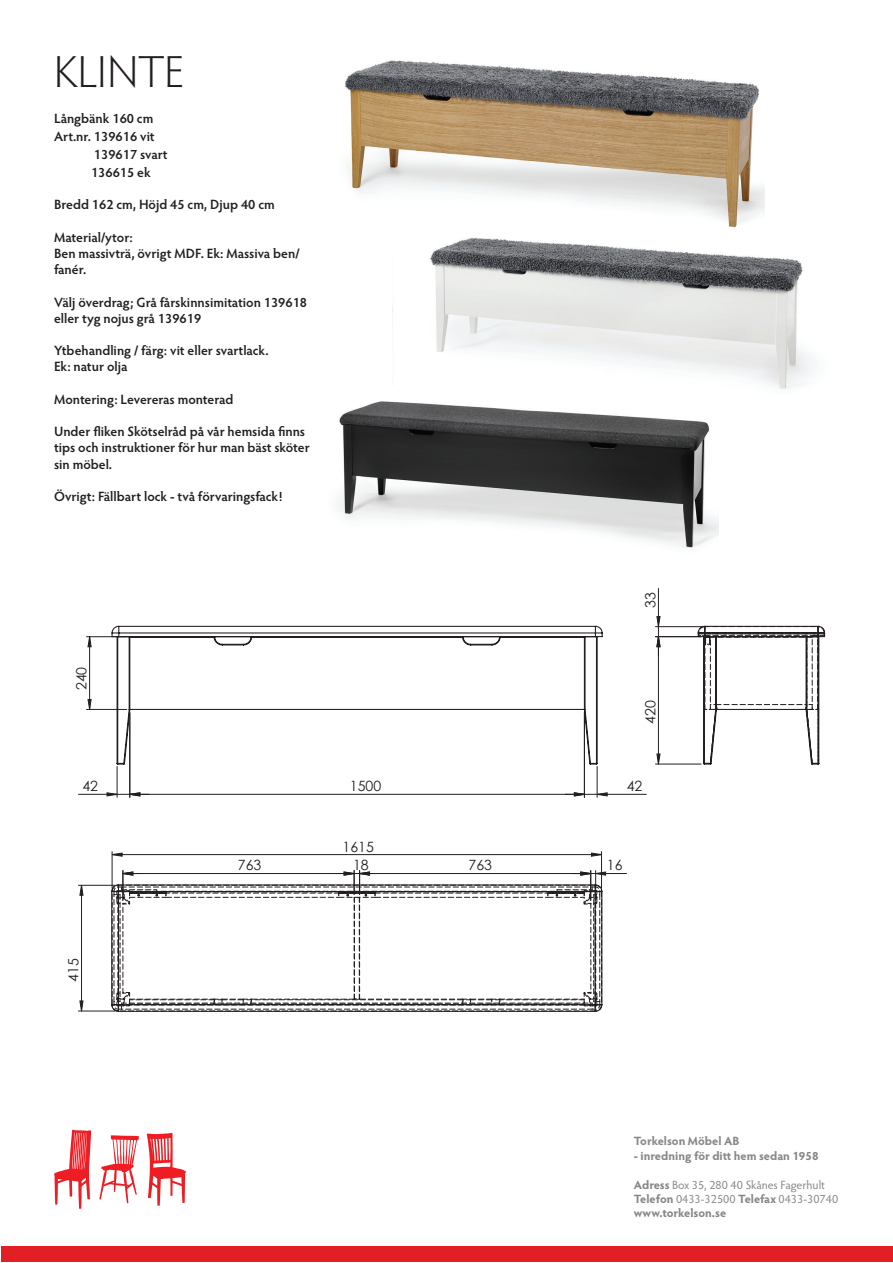
<style>
.page{position:relative;width:893px;height:1263px;background:#fff}
.page>*{position:absolute;margin:0;border:0;box-sizing:border-box;transform-origin:0 0}
.t1{font:300 45px "Hypatia Sans Pro";letter-spacing:-.01em;color:#231f20}
.t2{font:14.1px "Century Gothic";color:#231f20}
.t3{font:600 13.5px/16.2px "Hypatia Sans Pro";color:#231f20}
.t4{font:12px/14.4px "Hypatia Sans Pro";color:#868789}
.t5{font:700 12px "Hypatia Sans Pro";color:#868789}
.s1{font-weight:700}
</style>
<div class="page">
<div style="left:2px;top:1246px;width:891px;height:16px;background:#e11f25"></div>
<svg style="left:99px;top:1135px;width:40px;height:68px"></svg>
<svg style="left:54px;top:1130px;width:37px;height:79px"></svg>
<svg style="left:147px;top:1133px;width:39px;height:73px"></svg>
<img style="left:344px;top:60px;width:421px;height:168px">
<img style="left:430px;top:237px;width:384px;height:152px">
<img style="left:336px;top:387px;width:383px;height:161px">
<hr style="left:596px;top:873px;width:31px;height:1px;background:#231f20">
<hr style="left:112px;top:854px;width:489px;height:1px;background:#231f20">
<hr style="left:601px;top:852px;width:1px;height:36px;background:#231f20">
<hr style="left:112px;top:852px;width:1px;height:36px;background:#231f20">
<hr style="left:597px;top:794px;width:49px;height:1px;background:#231f20">
<hr style="left:597px;top:766px;width:1px;height:31px;background:#231f20">
<hr style="left:130px;top:794px;width:454px;height:1px;background:#231f20">
<hr style="left:584px;top:712px;width:1px;height:85px;background:#231f20">
<hr style="left:78px;top:794px;width:39px;height:1px;background:#231f20">
<hr style="left:129px;top:712px;width:1px;height:85px;background:#231f20">
<hr style="left:117px;top:766px;width:1px;height:31px;background:#231f20">
<hr style="left:87px;top:709px;width:40px;height:1px;background:#231f20">
<hr style="left:87px;top:636px;width:40px;height:1px;background:#231f20">
<hr style="left:658px;top:637px;width:1px;height:127px;background:#231f20">
<hr style="left:655px;top:764px;width:46px;height:1px;background:#231f20">
<hr style="left:658px;top:588px;width:1px;height:39px;background:#231f20">
<hr style="left:655px;top:636px;width:47px;height:1px;background:#231f20">
<hr style="left:655px;top:626px;width:46px;height:1px;background:#231f20">
<hr style="left:81px;top:885px;width:1px;height:126px;background:#231f20">
<hr style="left:78px;top:1011px;width:37px;height:1px;background:#231f20">
<hr style="left:78px;top:885px;width:37px;height:1px;background:#231f20">
<svg style="left:591px;top:852px;width:10px;height:5px"></svg>
<svg style="left:111px;top:852px;width:12px;height:5px"></svg>
<svg style="left:565px;top:792px;width:43px;height:5px"></svg>
<svg style="left:106px;top:792px;width:43px;height:5px"></svg>
<svg style="left:87px;top:636px;width:5px;height:74px"></svg>
<svg style="left:656px;top:753px;width:5px;height:12px"></svg>
<svg style="left:656px;top:616px;width:5px;height:40px"></svg>
<svg style="left:79px;top:1000px;width:5px;height:12px"></svg>
<svg style="left:79px;top:884px;width:5px;height:12px"></svg>
<svg style="left:111px;top:625px;width:492px;height:140px"></svg>
<svg style="left:111px;top:870px;width:495px;height:142px"></svg>
<svg style="left:697px;top:625px;width:129px;height:140px"></svg>
<h1 class="t1" style="left:54px;top:42px;width:132px">KLINTE</h1>
<p class="t3" style="left:54px;top:110px;width:101px">Långbänk 160 cm</p>
<p class="t3" style="left:54px;top:128px;width:102px">Art.nr. 139616 vit</p>
<p class="t3" style="left:94px;top:146px;width:75px">139617 svart</p>
<p class="t3" style="left:91px;top:164px;width:61px">136615 ek</p>
<p class="t3" style="left:54px;top:196px;width:222px">Bredd 162 cm, Höjd 45 cm, Djup 40 cm</p>
<p class="t3" style="left:54px;top:229px;width:247px">Material/ytor:<br>Ben massivträ, övrigt MDF. Ek: Massiva ben/ fanér.</p>
<p class="t3" style="left:54px;top:293px;width:255px">Välj överdrag; Grå fårskinnsimitation 139618 eller tyg nojus grå 139619</p>
<p class="t3" style="left:54px;top:342px;width:216px">Ytbehandling / färg: vit eller svartlack.<br>Ek: natur olja</p>
<p class="t3" style="left:54px;top:391px;width:181px">Montering: Levereras monterad</p>
<p class="t3" style="left:54px;top:423px;width:257px">Under fliken Skötselråd på vår hemsida finns tips och instruktioner för hur man bäst sköter sin möbel.</p>
<p class="t3" style="left:54px;top:488px;width:230px">Övrigt: Fällbart lock - två förvaringsfack!</p>
<p class="t2" style="left:72px;top:690px;width:25px;rotate:-90deg">240</p>
<p class="t2" style="left:640px;top:608px;width:17px;rotate:-90deg">33</p>
<p class="t2" style="left:640px;top:724px;width:25px;rotate:-90deg">420</p>
<p class="t2" style="left:82px;top:776px;width:17px">42</p>
<p class="t2" style="left:350px;top:776px;width:33px">1500</p>
<p class="t2" style="left:627px;top:776px;width:17px">42</p>
<p class="t2" style="left:343px;top:836px;width:33px">1615</p>
<p class="t2" style="left:64px;top:982px;width:25px;rotate:-90deg">415</p>
<p class="t2" style="left:238px;top:855px;width:25px">763</p>
<p class="t2" style="left:353px;top:855px;width:17px">18</p>
<p class="t2" style="left:469px;top:855px;width:25px">763</p>
<p class="t2" style="left:607px;top:855px;width:17px">16</p>
<p class="t5" style="left:634px;top:1133px;width:107px">Torkelson Möbel AB</p>
<p class="t5" style="left:634px;top:1147px;width:186px">- inredning för ditt hem sedan 1958</p>
<p class="t4" style="left:634px;top:1177px;width:206px"><span class="s1">Adress</span> Box 35, 280 40 Skånes Fagerhult<br><span class="s1">Telefon</span> 0433-32500 <span class="s1">Telefax</span> 0433-30740 <span class="s1">www.torkelson.se</span></p>
</div>
